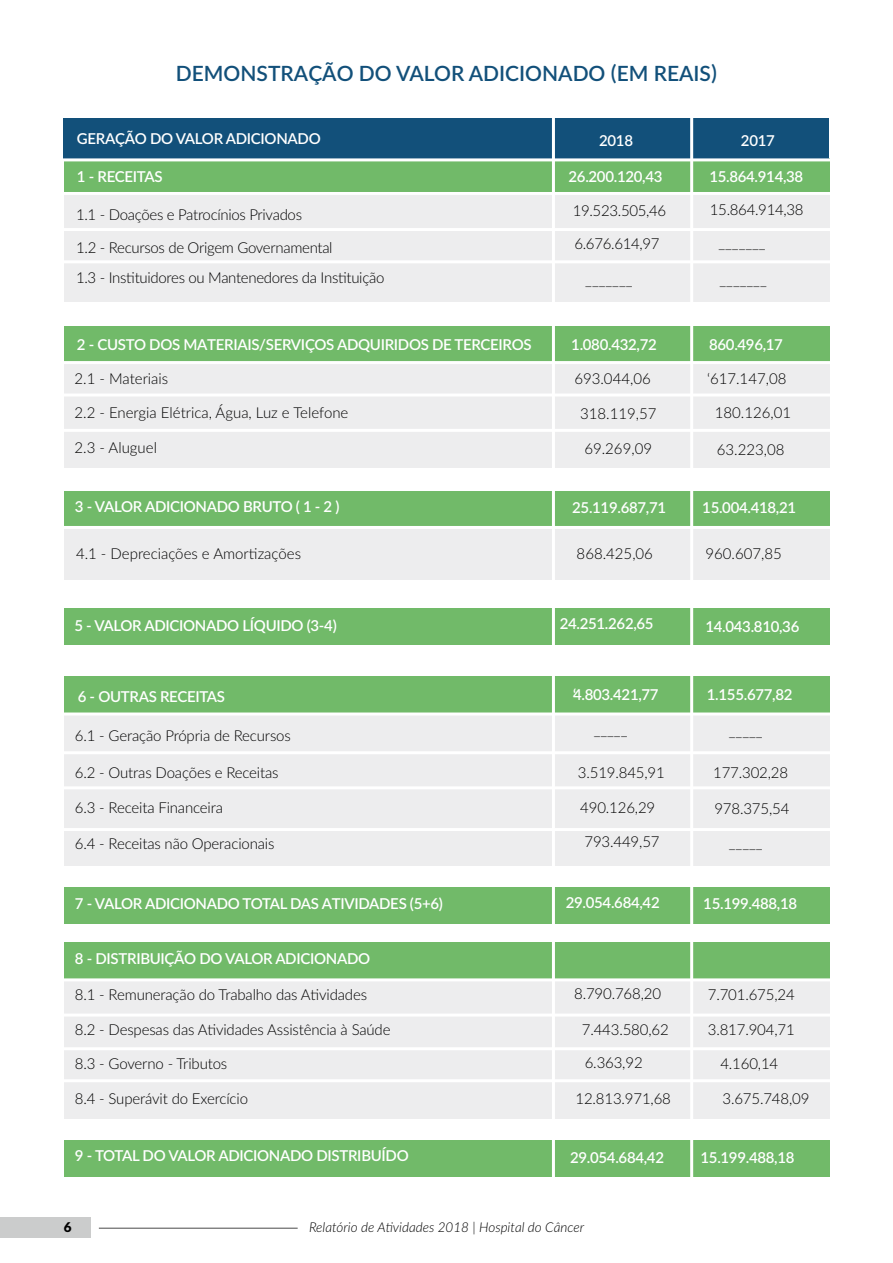
<style>
.page{position:relative;width:893px;height:1263px;background:#fff}
.page>*{position:absolute;margin:0;border:0;box-sizing:border-box;transform-origin:0 0}
.t1{font:600 21px "Lato";color:#12507a}
.t2{font:300 15px "Lato";letter-spacing:-.01em;color:#000}
.t3{font:600 15px "Lato";letter-spacing:-.02em;color:#fff}
.t4{font:italic 300 13.5px "Lato Latin";color:#000}
.t5{font:900 13.5px "Lato";color:#000}
</style>
<div class="page">
<div style="left:0;top:1218px;width:91px;height:20px;background:#cbcccc"></div>
<hr style="left:99px;top:1228px;width:199px;height:1px;background:#4a4a49">
<div style="left:64px;top:192px;width:766px;height:109px;background:#ededee"></div>
<div style="left:64px;top:359px;width:766px;height:109px;background:#ededee"></div>
<div style="left:64px;top:491px;width:766px;height:88px;background:#ededee"></div>
<div style="left:64px;top:695px;width:766px;height:170px;background:#ededee"></div>
<div style="left:64px;top:957px;width:766px;height:162px;background:#ededee"></div>
<div style="left:64px;top:158px;width:766px;height:37px;background:#71ba69"></div>
<div style="left:64px;top:326px;width:766px;height:37px;background:#71ba69"></div>
<div style="left:64px;top:491px;width:766px;height:36px;background:#71ba69"></div>
<div style="left:64px;top:887px;width:766px;height:36px;background:#71ba69"></div>
<div style="left:64px;top:942px;width:766px;height:36px;background:#71ba69"></div>
<div style="left:64px;top:1140px;width:766px;height:36px;background:#71ba69"></div>
<div style="left:64px;top:119px;width:765px;height:41px;background:#12507a"></div>
<div style="left:64px;top:608px;width:766px;height:36px;background:#71ba69"></div>
<div style="left:64px;top:676px;width:766px;height:36px;background:#71ba69"></div>
<hr style="left:54px;top:228px;width:807px;height:3px;background:#fff">
<hr style="left:54px;top:158px;width:807px;height:3px;background:#fff">
<hr style="left:54px;top:192px;width:807px;height:3px;background:#fff">
<hr style="left:54px;top:260px;width:807px;height:3px;background:#fff">
<hr style="left:54px;top:361px;width:807px;height:3px;background:#fff">
<hr style="left:54px;top:393px;width:807px;height:3px;background:#fff">
<hr style="left:54px;top:429px;width:807px;height:3px;background:#fff">
<hr style="left:54px;top:526px;width:807px;height:3px;background:#fff">
<hr style="left:54px;top:712px;width:807px;height:3px;background:#fff">
<hr style="left:54px;top:751px;width:807px;height:3px;background:#fff">
<hr style="left:54px;top:786px;width:807px;height:3px;background:#fff">
<hr style="left:54px;top:828px;width:807px;height:3px;background:#fff">
<hr style="left:54px;top:978px;width:807px;height:3px;background:#fff">
<hr style="left:54px;top:1013px;width:807px;height:3px;background:#fff">
<hr style="left:54px;top:1047px;width:807px;height:3px;background:#fff">
<hr style="left:54px;top:1079px;width:807px;height:3px;background:#fff">
<hr style="left:552px;top:115px;width:3px;height:1077px;background:#fff">
<hr style="left:690px;top:115px;width:3px;height:1077px;background:#fff">
<h1 class="t1" style="left:176px;top:58px;width:542px">DEMONSTRAÇÃO DO VALOR ADICIONADO (EM REAIS)</h1>
<p class="t3" style="left:77px;top:128px;width:245px">GERAÇÃO DO VALOR ADICIONADO</p>
<p class="t3" style="left:599px;top:130px;width:35px">2018</p>
<p class="t3" style="left:741px;top:130px;width:35px">2017</p>
<p class="t3" style="left:77px;top:166px;width:87px">1 - RECEITAS</p>
<p class="t2" style="left:76px;top:204px;width:228px">1.1 - Doações e Patrocínios Privados</p>
<p class="t3" style="left:568px;top:165px;width:95px">26.200.120,43</p>
<p class="t3" style="left:709px;top:166px;width:95px">15.864.914,38</p>
<p class="t2" style="left:573px;top:200px;width:95px">19.523.505,46</p>
<p class="t2" style="left:710px;top:199px;width:95px">15.864.914,38</p>
<p class="t2" style="left:76px;top:237px;width:258px">1.2 - Recursos de Origem Governamental</p>
<p class="t2" style="left:574px;top:233px;width:87px">6.676.614,97</p>
<p class="t2" style="left:718px;top:232px;width:49px">_______</p>
<p class="t2" style="left:76px;top:268px;width:310px">1.3 - Instituidores ou Mantenedores da Instituição</p>
<p class="t2" style="left:585px;top:270px;width:49px">_______</p>
<p class="t2" style="left:719px;top:270px;width:49px">_______</p>
<p class="t3" style="left:77px;top:333px;width:456px">2 - CUSTO DOS MATERIAIS/SERVIÇOS ADQUIRIDOS DE TERCEIROS</p>
<p class="t3" style="left:571px;top:334px;width:87px">1.080.432,72</p>
<p class="t3" style="left:709px;top:334px;width:75px">860.496,17</p>
<p class="t2" style="left:75px;top:368px;width:95px">2.1 - Materiais</p>
<p class="t2" style="left:75px;top:402px;width:275px">2.2 - Energia Elétrica, Água, Luz e Telefone</p>
<p class="t2" style="left:75px;top:437px;width:84px">2.3 - Aluguel</p>
<p class="t2" style="left:574px;top:368px;width:78px">693.044,06</p>
<p class="t2" style="left:707px;top:368px;width:81px">‘ 617.147,08</p>
<p class="t2" style="left:580px;top:403px;width:78px">318.119,57</p>
<p class="t2" style="left:584px;top:438px;width:69px">69.269,09</p>
<p class="t2" style="left:715px;top:402px;width:78px">180.126,01</p>
<p class="t2" style="left:717px;top:439px;width:69px">63.223,08</p>
<p class="t3" style="left:75px;top:496px;width:266px">3 - VALOR ADICIONADO BRUTO ( 1 - 2 )</p>
<p class="t3" style="left:572px;top:497px;width:95px">25.119.687,71</p>
<p class="t3" style="left:702px;top:497px;width:95px">15.004.418,21</p>
<p class="t2" style="left:577px;top:543px;width:78px">868.425,06</p>
<p class="t2" style="left:76px;top:543px;width:227px">4.1 - Depreciações e Amortizações</p>
<p class="t2" style="left:705px;top:543px;width:78px">960.607,85</p>
<p class="t3" style="left:74px;top:614px;width:264px">5 - VALOR ADICIONADO LÍQUIDO (3-4)</p>
<p class="t3" style="left:560px;top:613px;width:95px">24.251.262,65</p>
<p class="t3" style="left:705px;top:616px;width:95px">14.043.810,36</p>
<p class="t3" style="left:573px;top:683px;width:5px">‘</p>
<p class="t3" style="left:707px;top:683px;width:87px">1.155.677,82</p>
<p class="t2" style="left:729px;top:720px;width:35px">_____</p>
<p class="t3" style="left:78px;top:685px;width:149px">6 - OUTRAS RECEITAS</p>
<p class="t3" style="left:573px;top:683px;width:87px">4.803.421,77</p>
<p class="t2" style="left:75px;top:725px;width:217px">6.1 - Geração Própria de Recursos</p>
<p class="t2" style="left:75px;top:762px;width:205px">6.2 - Outras Doações e Receitas</p>
<p class="t2" style="left:594px;top:719px;width:35px">_____</p>
<p class="t2" style="left:578px;top:762px;width:88px">3.519.845,91</p>
<p class="t2" style="left:713px;top:762px;width:77px">177.302,28</p>
<p class="t2" style="left:714px;top:798px;width:77px">978.375,54</p>
<p class="t2" style="left:75px;top:797px;width:150px">6.3 - Receita Financeira</p>
<p class="t2" style="left:580px;top:797px;width:77px">490.126,29</p>
<p class="t2" style="left:75px;top:833px;width:201px">6.4 - Receitas não Operacionais</p>
<p class="t3" style="left:75px;top:893px;width:370px">7 - VALOR ADICIONADO TOTAL DAS ATIVIDADES (5+6)</p>
<p class="t3" style="left:75px;top:948px;width:297px">8 - DISTRIBUIÇÃO DO VALOR ADICIONADO</p>
<p class="t2" style="left:585px;top:832px;width:77px">793.449,57</p>
<p class="t3" style="left:566px;top:891px;width:95px">29.054.684,42</p>
<p class="t2" style="left:574px;top:983px;width:88px">8.790.768,20</p>
<p class="t2" style="left:582px;top:1019px;width:88px">7.443.580,62</p>
<p class="t2" style="left:75px;top:984px;width:294px">8.1 - Remuneração do Trabalho das Atividades</p>
<p class="t2" style="left:75px;top:1019px;width:317px">8.2 - Despesas das Atividades Assistência à Saúde</p>
<p class="t2" style="left:75px;top:1053px;width:154px">8.3 - Governo - Tributos</p>
<p class="t2" style="left:75px;top:1088px;width:175px">8.4 - Superávit do Exercício</p>
<p class="t2" style="left:575px;top:1088px;width:97px">12.813.971,68</p>
<p class="t2" style="left:585px;top:1053px;width:59px">6.363,92</p>
<p class="t2" style="left:729px;top:832px;width:35px">_____</p>
<p class="t3" style="left:703px;top:893px;width:95px">15.199.488,18</p>
<p class="t2" style="left:708px;top:984px;width:88px">7.701.675,24</p>
<p class="t2" style="left:708px;top:1019px;width:88px">3.817.904,71</p>
<p class="t2" style="left:720px;top:1053px;width:59px">4.160,14</p>
<p class="t2" style="left:722px;top:1088px;width:88px">3.675.748,09</p>
<p class="t3" style="left:75px;top:1144px;width:335px">9 - TOTAL DO VALOR ADICIONADO DISTRIBUÍDO</p>
<p class="t3" style="left:570px;top:1147px;width:95px">29.054.684,42</p>
<p class="t3" style="left:700px;top:1147px;width:95px">15.199.488,18</p>
<p class="t5" style="left:64px;top:1217px;width:9px">6</p>
<p class="t4" style="left:309px;top:1219px;width:277px">Relatório de Atividades 2018 | Hospital do Câncer</p>
</div>
